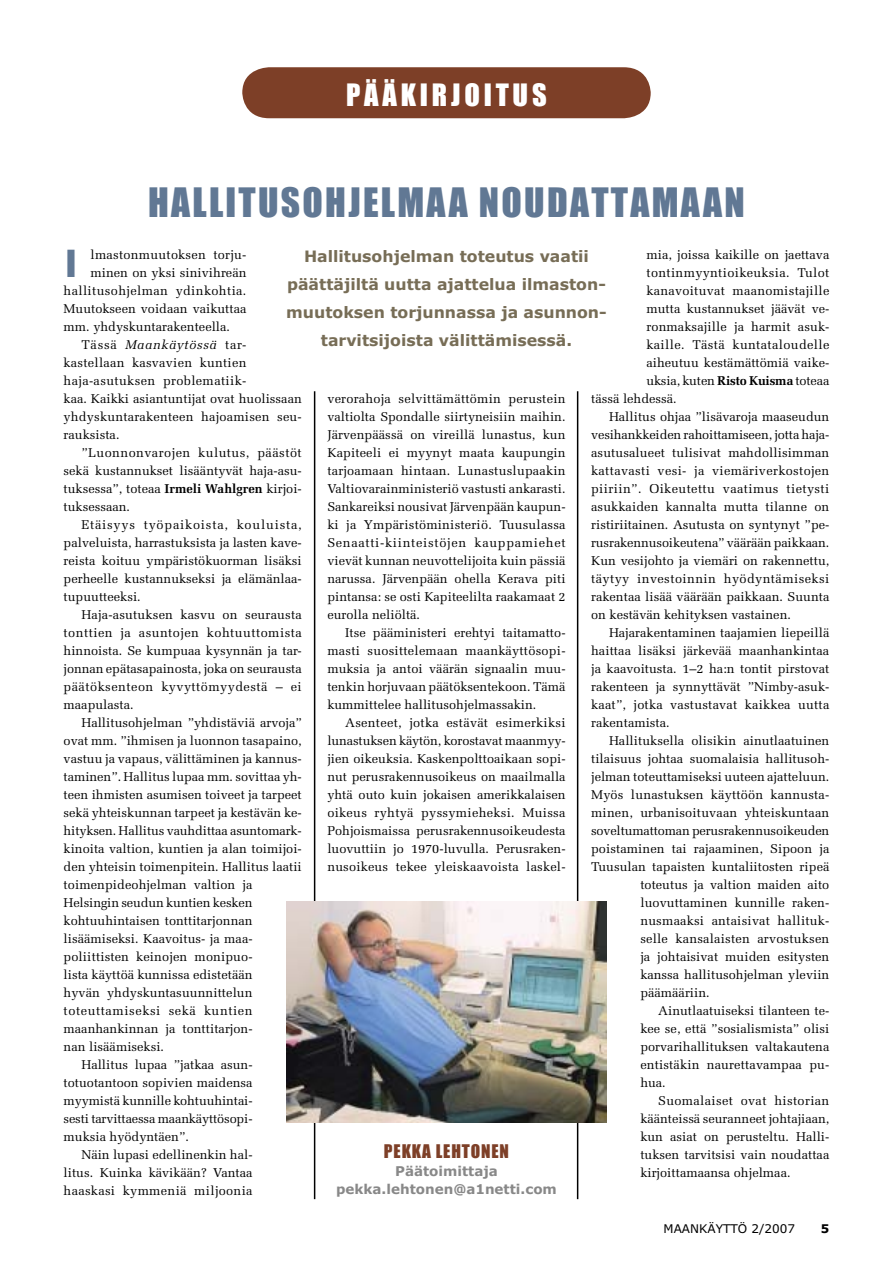
<style>
.page{position:relative;width:893px;height:1263px;background:#fff}
.page>*{position:absolute;margin:0;border:0;box-sizing:border-box;transform-origin:0 0}
.t1{font:37.5px "MS Impact";letter-spacing:.06em;color:#617894}
.t2{font:34.5px "MS Impact";color:#617894}
.t3{font:28.5px "MS Impact";letter-spacing:.135em;color:#fff}
.t4{font:17.4px "MS Impact";letter-spacing:.05em;color:#7d3f27}
.t5{font:700 15.75px/28px "MS Verdana";color:#776d56;text-align:center}
.t6{font:700 13.5px/18px "MS Verdana";color:#888;text-align:center}
.t7{font:12.75px/18px "Melior";color:#000;text-align:justify}
.t8{font:12.75px "Melior";letter-spacing:.025em;color:#000}
.t9{font:12.75px "Melior";letter-spacing:.03em;color:#000}
.t10{font:12.75px "Melior";letter-spacing:.02em;color:#000}
.t11{font:12.75px "Melior";letter-spacing:.045em;color:#000}
.t12{font:12px "MS Verdana";color:#000}
.t13{font:700 12px "MS Verdana";color:#000}
.s1{font-weight:700}
.s2{font-style:italic}
</style>
<div class="page">
<div style="left:242px;top:67px;width:408px;height:51px;background:#7d3f27"></div>
<hr style="left:314px;top:391px;width:1px;height:808px;background:#000">
<hr style="left:577px;top:391px;width:1px;height:808px;background:#000">
<img style="left:287px;top:901px;width:319px;height:222px">
<h3 class="t3" style="left:346px;top:82px;width:202px">PÄÄKIRJOITUS</h3>
<h1 class="t1" style="left:148px;top:186px;width:598px">HALLITUSOHJELMAA NOUDATTAMAAN</h1>
<p class="t7" style="left:646px;top:247px;width:184px">mia, joissa kaikille on jaettava</p>
<p class="t8" style="left:646px;top:267px;width:184px">tontinmyyntioikeuksia. Tulot</p>
<p class="t10" style="left:646px;top:285px;width:184px">kanavoituvat maanomistajille</p>
<p class="t7" style="left:646px;top:301px;width:184px">mutta kustannukset jäävät ve-</p>
<p class="t7" style="left:646px;top:319px;width:184px">ronmaksajille ja harmit asuk-</p>
<p class="t8" style="left:646px;top:339px;width:184px">kaille. Tästä kuntataloudelle</p>
<p class="t7" style="left:646px;top:355px;width:184px">aiheutuu kestämättömiä vaike-</p>
<p class="t7" style="left:646px;top:373px;width:184px">uksia, kuten <span class="s1">Risto Kuisma</span> toteaa</p>
<p class="t7" style="left:591px;top:391px;width:87px">tässä lehdessä.</p>
<p class="t7" style="left:609px;top:409px;width:222px">Hallitus ohjaa ”lisävaroja maaseudun</p>
<p class="t7" style="left:591px;top:427px;width:240px">vesihankkeiden rahoittamiseen, jotta haja-</p>
<p class="t7" style="left:591px;top:445px;width:240px">asutusalueet tulisivat mahdollisimman</p>
<p class="t8" style="left:591px;top:465px;width:240px">kattavasti vesi- ja viemäriverkostojen</p>
<p class="t9" style="left:591px;top:483px;width:240px">piiriin”. Oikeutettu vaatimus tietysti</p>
<p class="t7" style="left:591px;top:499px;width:240px">asukkaiden kannalta mutta tilanne on</p>
<p class="t7" style="left:591px;top:517px;width:240px">ristiriitainen. Asutusta on syntynyt ”pe-</p>
<p class="t7" style="left:591px;top:535px;width:240px">rusrakennusoikeutena” väärään paikkaan.</p>
<p class="t7" style="left:591px;top:553px;width:240px">Kun vesijohto ja viemäri on rakennettu,</p>
<p class="t9" style="left:591px;top:573px;width:240px">täytyy investoinnin hyödyntämiseksi</p>
<p class="t7" style="left:591px;top:589px;width:240px">rakentaa lisää väärään paikkaan. Suunta</p>
<p class="t7" style="left:591px;top:607px;width:201px">on kestävän kehityksen vastainen.</p>
<p class="t7" style="left:609px;top:625px;width:222px">Hajarakentaminen taajamien liepeillä</p>
<p class="t7" style="left:591px;top:643px;width:240px">haittaa lisäksi järkevää maanhankintaa</p>
<p class="t7" style="left:591px;top:661px;width:240px">ja kaavoitusta. 1–2 ha:n tontit pirstovat</p>
<p class="t7" style="left:591px;top:679px;width:240px">rakenteen ja synnyttävät ”Nimby-asuk-</p>
<p class="t7" style="left:591px;top:697px;width:240px">kaat”, jotka vastustavat kaikkea uutta</p>
<p class="t7" style="left:591px;top:715px;width:80px">rakentamista.</p>
<p class="t7" style="left:609px;top:733px;width:222px">Hallituksella olisikin ainutlaatuinen</p>
<p class="t7" style="left:591px;top:751px;width:240px">tilaisuus johtaa suomalaisia hallitusoh-</p>
<p class="t7" style="left:591px;top:769px;width:240px">jelman toteuttamiseksi uuteen ajatteluun.</p>
<p class="t7" style="left:591px;top:787px;width:240px">Myös lunastuksen käyttöön kannusta-</p>
<p class="t7" style="left:591px;top:805px;width:240px">minen, urbanisoituvaan yhteiskuntaan</p>
<p class="t7" style="left:591px;top:823px;width:240px">soveltumattoman perusrakennusoikeuden</p>
<p class="t7" style="left:591px;top:841px;width:240px">poistaminen tai rajaaminen, Sipoon ja</p>
<p class="t7" style="left:591px;top:859px;width:240px">Tuusulan tapaisten kuntaliitosten ripeä</p>
<p class="t7" style="left:640px;top:877px;width:190px">toteutus ja valtion maiden aito</p>
<p class="t7" style="left:640px;top:895px;width:190px">luovuttaminen kunnille raken-</p>
<p class="t7" style="left:640px;top:913px;width:190px">nusmaaksi antaisivat hallituk-</p>
<p class="t7" style="left:640px;top:931px;width:190px">selle kansalaisten arvostuksen</p>
<p class="t7" style="left:640px;top:949px;width:190px">ja johtaisivat muiden esitysten</p>
<p class="t7" style="left:640px;top:967px;width:190px">kanssa hallitusohjelman yleviin</p>
<p class="t7" style="left:640px;top:985px;width:71px">päämääriin.</p>
<p class="t7" style="left:658px;top:1003px;width:173px">Ainutlaatuiseksi tilanteen te-</p>
<p class="t7" style="left:640px;top:1021px;width:190px">kee se, että ”sosialismista” olisi</p>
<p class="t7" style="left:640px;top:1039px;width:190px">porvarihallituksen valtakautena</p>
<p class="t7" style="left:640px;top:1057px;width:190px">entistäkin naurettavampaa pu-</p>
<p class="t7" style="left:640px;top:1075px;width:27px">hua.</p>
<p class="t8" style="left:658px;top:1095px;width:173px">Suomalaiset ovat historian</p>
<p class="t7" style="left:640px;top:1111px;width:190px">käänteissä seuranneet johtajiaan,</p>
<p class="t7" style="left:640px;top:1129px;width:190px">kun asiat on perusteltu. Halli-</p>
<p class="t7" style="left:640px;top:1147px;width:190px">tuksen tarvitsisi vain noudattaa</p>
<p class="t7" style="left:640px;top:1165px;width:152px">kirjoittamaansa ohjelmaa.</p>
<h2 class="t2" style="left:66px;top:248px;width:11px">I</h2>
<p class="t10" style="left:91px;top:250px;width:157px">lmastonmuutoksen torju-</p>
<p class="t5" style="left:286px;top:243px;width:322px">Hallitusohjelman toteutus vaatii päättäjiltä uutta ajattelua ilmaston&shy;muutoksen torjunnassa ja asunnon&shy;tarvitsijoista välittämisessä.</p>
<p class="t7" style="left:64px;top:265px;width:184px;text-indent:27px">minen on yksi sinivihreän hallitusohjelman ydinkohtia.<br>Muutokseen voidaan vaikuttaa mm. yhdyskuntarakenteella.</p>
<p class="t7" style="left:64px;top:337px;width:240px;text-align:left;text-indent:18px">Tässä <span class="s2">Maankäytössä</span> tar&shy;kastellaan kasvavien kuntien haja-asutuksen problematiik-<br>kaa. Kaikki asiantuntijat ovat huolissaan yhdyskuntarakenteen hajoamisen seu&shy;rauksista.</p>
<p class="t7" style="left:64px;top:445px;width:240px;text-indent:18px">”Luonnonvarojen kulutus, päästöt sekä kustannukset lisääntyvät haja-asu&shy;tuksessa”, toteaa <span class="s1">Irmeli Wahlgren</span> kirjoi&shy;tuksessaan.</p>
<p class="t7" style="left:64px;top:517px;width:240px;text-indent:18px">Etäisyys työpaikoista, kouluista, palveluista, harrastuksista ja lasten kave&shy;reista koituu ympäristökuorman lisäksi perheelle kustannukseksi ja elämänlaa&shy;tupuutteeksi.</p>
<p class="t7" style="left:64px;top:607px;width:240px;text-indent:18px">Haja-asutuksen kasvu on seurausta tonttien ja asuntojen kohtuuttomista hinnoista. Se kumpuaa kysynnän ja tar&shy;jonnan epätasapainosta, joka on seurausta päätöksenteon kyvyttömyydestä – ei maapulasta.</p>
<p class="t7" style="left:81px;top:715px;width:222px">Hallitusohjelman ”yhdistäviä arvoja”</p>
<p class="t7" style="left:64px;top:733px;width:240px">ovat mm. ”ihmisen ja luonnon tasapaino,</p>
<p class="t7" style="left:64px;top:751px;width:240px">vastuu ja vapaus, välittäminen ja kannus-</p>
<p class="t7" style="left:64px;top:769px;width:240px">taminen”. Hallitus lupaa mm. sovittaa yh-</p>
<p class="t7" style="left:64px;top:787px;width:240px">teen ihmisten asumisen toiveet ja tarpeet</p>
<p class="t7" style="left:64px;top:805px;width:240px">sekä yhteiskunnan tarpeet ja kestävän ke-</p>
<p class="t7" style="left:64px;top:823px;width:240px">hityksen. Hallitus vauhdittaa asuntomark-</p>
<p class="t7" style="left:64px;top:841px;width:240px">kinoita valtion, kuntien ja alan toimijoi-</p>
<p class="t7" style="left:64px;top:859px;width:240px">den yhteisin toimenpitein. Hallitus laatii</p>
<p class="t7" style="left:64px;top:877px;width:190px">toimenpideohjelman valtion ja</p>
<p class="t7" style="left:64px;top:895px;width:190px">Helsingin seudun kuntien kesken</p>
<p class="t7" style="left:64px;top:913px;width:190px">kohtuuhintaisen tonttitarjonnan</p>
<p class="t7" style="left:64px;top:931px;width:190px">lisäämiseksi. Kaavoitus- ja maa-</p>
<p class="t7" style="left:64px;top:949px;width:190px">poliittisten keinojen monipuo-</p>
<p class="t7" style="left:64px;top:967px;width:190px">lista käyttöä kunnissa edistetään</p>
<p class="t7" style="left:64px;top:985px;width:190px">hyvän yhdyskuntasuunnittelun</p>
<p class="t11" style="left:64px;top:1006px;width:190px">toteuttamiseksi sekä kuntien</p>
<p class="t7" style="left:64px;top:1021px;width:190px">maanhankinnan ja tonttitarjon-</p>
<p class="t7" style="left:64px;top:1039px;width:102px">nan lisäämiseksi.</p>
<p class="t7" style="left:81px;top:1057px;width:173px">Hallitus lupaa ”jatkaa asun-</p>
<p class="t7" style="left:64px;top:1075px;width:190px">totuotantoon sopivien maidensa</p>
<p class="t7" style="left:64px;top:1093px;width:190px">myymistä kunnille kohtuuhintai-</p>
<p class="t7" style="left:64px;top:1111px;width:190px">sesti tarvittaessa maankäyttösopi-</p>
<p class="t7" style="left:64px;top:1129px;width:127px">muksia hyödyntäen”.</p>
<p class="t7" style="left:81px;top:1147px;width:173px">Näin lupasi edellinenkin hal-</p>
<p class="t7" style="left:64px;top:1165px;width:190px">litus. Kuinka kävikään? Vantaa</p>
<p class="t8" style="left:64px;top:1186px;width:190px">haaskasi kymmeniä miljoonia</p>
<p class="t7" style="left:327px;top:391px;width:240px">verorahoja selvittämättömin perustein valtiolta Spondalle siirtyneisiin maihin.<br>Järvenpäässä on vireillä lunastus, kun Kapiteeli ei myynyt maata kaupungin tarjoamaan hintaan. Lunastuslupaakin Valtiovarainministeriö vastusti ankarasti.<br>Sankareiksi nousivat Järvenpään kaupun&shy;ki ja Ympäristöministeriö. Tuusulassa Senaatti-kiinteistöjen kauppamiehet vievät kunnan neuvottelijoita kuin pässiä narussa. Järvenpään ohella Kerava piti pintansa: se osti Kapiteelilta raakamaat 2 eurolla neliöltä.</p>
<p class="t7" style="left:327px;top:625px;width:240px;text-indent:18px">Itse pääministeri erehtyi taitamatto&shy;masti suosittelemaan maankäyttösopi&shy;muksia ja antoi väärän signaalin muu&shy;tenkin horjuvaan päätöksentekoon. Tämä kummittelee hallitusohjelmassakin.</p>
<p class="t7" style="left:327px;top:715px;width:240px;text-indent:18px">Asenteet, jotka estävät esimerkiksi lunastuksen käytön, korostavat maanmyy&shy;jien oikeuksia. Kaskenpolttoaikaan sopi&shy;nut perusrakennusoikeus on maailmalla yhtä outo kuin jokaisen amerikkalaisen oikeus ryhtyä pyssymieheksi. Muissa Pohjoismaissa perusrakennusoikeudesta luovuttiin jo 1970-luvulla. Perusraken&shy;nusoikeus tekee yleiskaavoista laskel-</p>
<h3 class="t4" style="left:384px;top:1144px;width:127px">PEKKA LEHTONEN</h3>
<p class="t6" style="left:336px;top:1163px;width:222px">Päätoimittaja pekka.lehtonen@a1netti.com</p>
<p class="t12" style="left:663px;top:1223px;width:133px">MAANKÄYTTÖ 2/2007</p>
<p class="t13" style="left:820px;top:1223px;width:10px">5</p>
</div>
